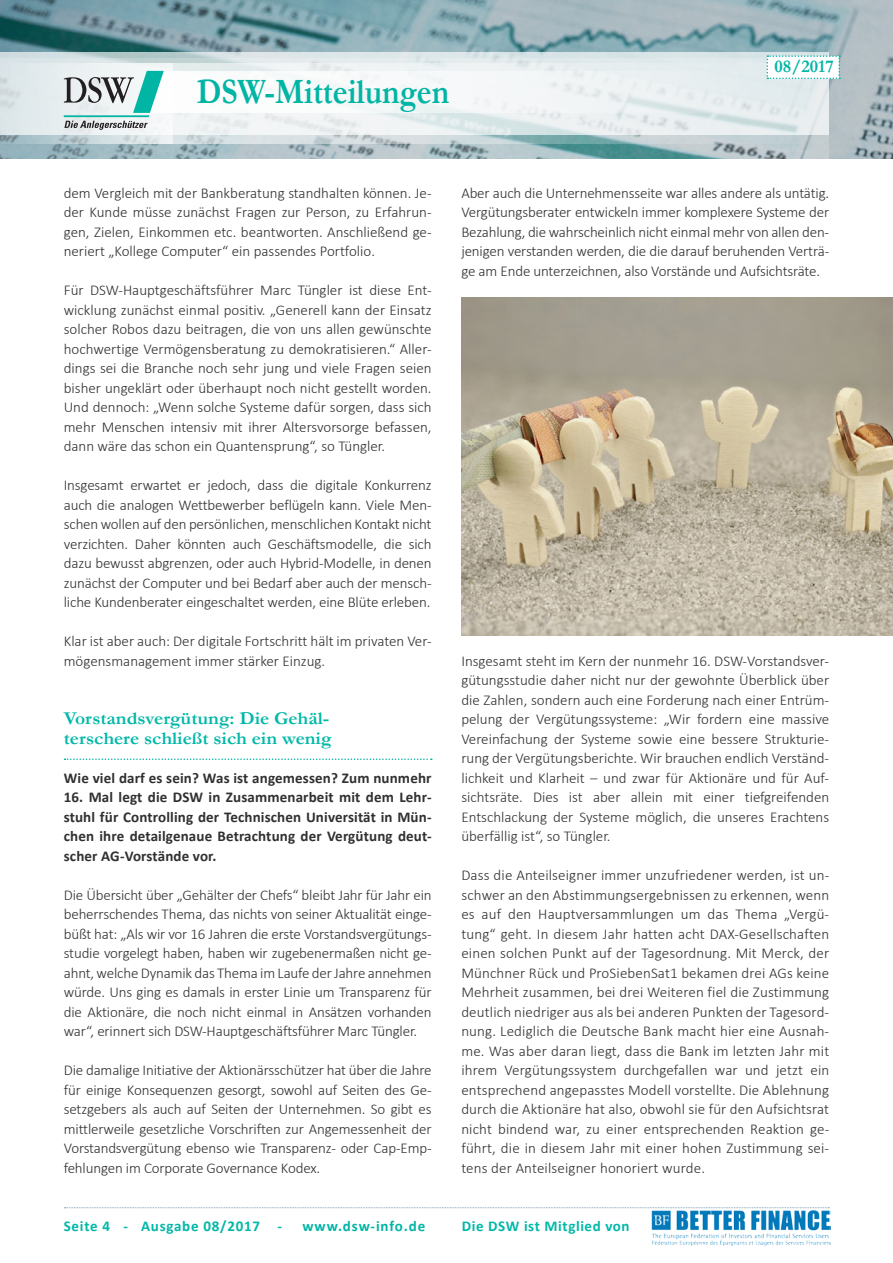
<style>
.page{position:relative;width:893px;height:1263px;background:#fff}
.page>*{position:absolute;margin:0;border:0;box-sizing:border-box;transform-origin:0 0}
.t1{font:700 36px "Garamond";color:#00b5a4;scale:.88 1}
.t2{font:700 18.15px/19.5px "Garamond";color:#00b8a8;scale:1.08 1}
.t3{font:700 18px "Garamond";color:#00b5a4}
.t4{font:300 15px/19.5px "Calibri";color:#312f30;text-align:justify}
.t5{font:700 15px/19.5px "Calibri";letter-spacing:.01em;color:#312f30;text-align:justify}
.t6{font:700 15px "Calibri";letter-spacing:.04em;color:#00b8a8}
.t7{font:700 15px "Calibri";letter-spacing:.06em;color:#00b5a4}
</style>
<div class="page">
<img style="left:651px;top:1210px;width:180px;height:36px">
<img style="left:0;top:0;width:893px;height:158px">
<svg style="left:0;top:135px;width:829px;height:24px;background:#a5bcc1"></svg>
<svg style="left:0;top:52px;width:829px;height:83px;fill:#e4ebed"></svg>
<svg style="left:767px;top:55px;width:73px;height:24px"></svg>
<div style="left:149px;top:71px;width:589px;height:42px;background:linear-gradient(to right,#fff,#e7eeef)"></div>
<svg style="left:0;top:63px;width:172px;height:81px;fill:#e2eaed"></svg>
<svg style="left:65px;top:1207px;width:764px;height:1px"></svg>
<svg style="left:64px;top:71px;width:100px;height:59px"></svg>
<svg style="left:65px;top:758px;width:367px;height:2px"></svg>
<img style="left:462px;top:298px;width:431px;height:338px">
<h1 class="t1" style="left:197px;top:67px;width:289px">DSW-Mitteilungen</h1>
<p class="t3" style="left:774px;top:54px;width:61px">08/2017</p>
<p class="t4" style="left:64px;top:183px;width:369px">dem Vergleich mit der Bankberatung standhalten können. Je&shy;der Kunde müsse zunächst Fragen zur Person, zu Erfahrun&shy;gen, Zielen, Einkommen etc. beantworten. Anschließend ge&shy;neriert „Kollege Computer“ ein passendes Portfolio.</p>
<p class="t4" style="left:64px;top:280px;width:369px">Für DSW-Hauptgeschäftsführer Marc Tüngler ist diese Ent&shy;wicklung zunächst einmal positiv. „Generell kann der Einsatz solcher Robos dazu beitragen, die von uns allen gewünschte hochwertige Vermögensberatung zu demokratisieren.“ Aller&shy;dings sei die Branche noch sehr jung und viele Fragen seien bisher ungeklärt oder überhaupt noch nicht gestellt worden.<br>Und dennoch: „Wenn solche Systeme dafür sorgen, dass sich mehr Menschen intensiv mit ihrer Altersvorsorge befassen, dann wäre das schon ein Quantensprung“, so Tüngler.</p>
<p class="t4" style="left:64px;top:475px;width:369px">Insgesamt erwartet er jedoch, dass die digitale Konkurrenz auch die analogen Wettbewerber beflügeln kann. Viele Men&shy;schen wollen auf den persönlichen, menschlichen Kontakt nicht verzichten. Daher könnten auch Geschäftsmodelle, die sich dazu bewusst abgrenzen, oder auch Hybrid-Modelle, in denen zunächst der Computer und bei Bedarf aber auch der mensch&shy;liche Kundenberater eingeschaltet werden, eine Blüte erleben.</p>
<p class="t4" style="left:64px;top:631px;width:369px">Klar ist aber auch: Der digitale Fortschritt hält im privaten Ver&shy;mögensmanagement immer stärker Einzug.</p>
<p class="t2" style="left:64px;top:709px;width:250px">Vorstandsvergütung: Die Gehäl&shy;terschere schließt sich ein wenig</p>
<p class="t5" style="left:64px;top:767px;width:369px">Wie viel darf es sein? Was ist angemessen? Zum nunmehr</p>
<p class="t5" style="left:64px;top:787px;width:369px">16. Mal legt die DSW in Zusammenarbeit mit dem Lehr&shy;stuhl für Controlling der Technischen Universität in Mün&shy;chen ihre detailgenaue Betrachtung der Vergütung deut&shy;scher AG-Vorstände vor.</p>
<p class="t4" style="left:64px;top:885px;width:369px">Die Übersicht über „Gehälter der Chefs“ bleibt Jahr für Jahr ein beherrschendes Thema, das nichts von seiner Aktualität einge&shy;büßt hat: „Als wir vor 16 Jahren die erste Vorstandsvergütungs&shy;studie vorgelegt haben, haben wir zugebenermaßen nicht ge&shy;ahnt, welche Dynamik das Thema im Laufe der Jahre annehmen würde. Uns ging es damals in erster Linie um Transparenz für die Aktionäre, die noch nicht einmal in Ansätzen vorhanden war“, erinnert sich DSW-Hauptgeschäftsführer Marc Tüngler.</p>
<p class="t4" style="left:64px;top:1060px;width:369px">Die damalige Initiative der Aktionärsschützer hat über die Jahre für einige Konsequenzen gesorgt, sowohl auf Seiten des Ge&shy;setzgebers als auch auf Seiten der Unternehmen. So gibt es mittlerweile gesetzliche Vorschriften zur Angemessenheit der Vorstandsvergütung ebenso wie Transparenz- oder Cap-Emp&shy;fehlungen im Corporate Governance Kodex.</p>
<p class="t4" style="left:461px;top:183px;width:369px">Aber auch die Unternehmensseite war alles andere als untätig.<br>Vergütungsberater entwickeln immer komplexere Systeme der Bezahlung, die wahrscheinlich nicht einmal mehr von allen den&shy;jenigen verstanden werden, die die darauf beruhenden Verträ&shy;ge am Ende unterzeichnen, also Vorstände und Aufsichtsräte.</p>
<p class="t4" style="left:461px;top:651px;width:369px">Insgesamt steht im Kern der nunmehr 16. DSW-Vorstandsver&shy;gütungsstudie daher nicht nur der gewohnte Überblick über die Zahlen, sondern auch eine Forderung nach einer Entrüm&shy;pelung der Vergütungssysteme: „Wir fordern eine massive Vereinfachung der Systeme sowie eine bessere Strukturie&shy;rung der Vergütungsberichte. Wir brauchen endlich Verständ&shy;lichkeit und Klarheit – und zwar für Aktionäre und für Auf&shy;sichtsräte. Dies ist aber allein mit einer tiefgreifenden Entschlackung der Systeme möglich, die unseres Erachtens überfällig ist“, so Tüngler.</p>
<p class="t4" style="left:461px;top:865px;width:369px">Dass die Anteilseigner immer unzufriedener werden, ist un&shy;schwer an den Abstimmungsergebnissen zu erkennen, wenn es auf den Hauptversammlungen um das Thema „Vergü&shy;tung“ geht. In diesem Jahr hatten acht DAX-Gesellschaften einen solchen Punkt auf der Tagesordnung. Mit Merck, der Münchner Rück und ProSiebenSat1 bekamen drei AGs keine Mehrheit zusammen, bei drei Weiteren fiel die Zustimmung deutlich niedriger aus als bei anderen Punkten der Tagesord&shy;nung. Lediglich die Deutsche Bank macht hier eine Ausnah&shy;me. Was aber daran liegt, dass die Bank im letzten Jahr mit ihrem Vergütungssystem durchgefallen war und jetzt ein entsprechend angepasstes Modell vorstellte. Die Ablehnung durch die Aktionäre hat also, obwohl sie für den Aufsichtsrat nicht bindend war, zu einer entsprechenden Reaktion ge&shy;führt, die in diesem Jahr mit einer hohen Zustimmung sei&shy;tens der Anteilseigner honoriert wurde.</p>
<p class="t6" style="left:64px;top:1216px;width:220px">Seite 4 - Ausgabe 08/2017 -</p>
<p class="t7" style="left:302px;top:1216px;width:124px">www.dsw-info.de</p>
<p class="t6" style="left:462px;top:1216px;width:169px">Die DSW ist Mitglied von</p>
</div>
